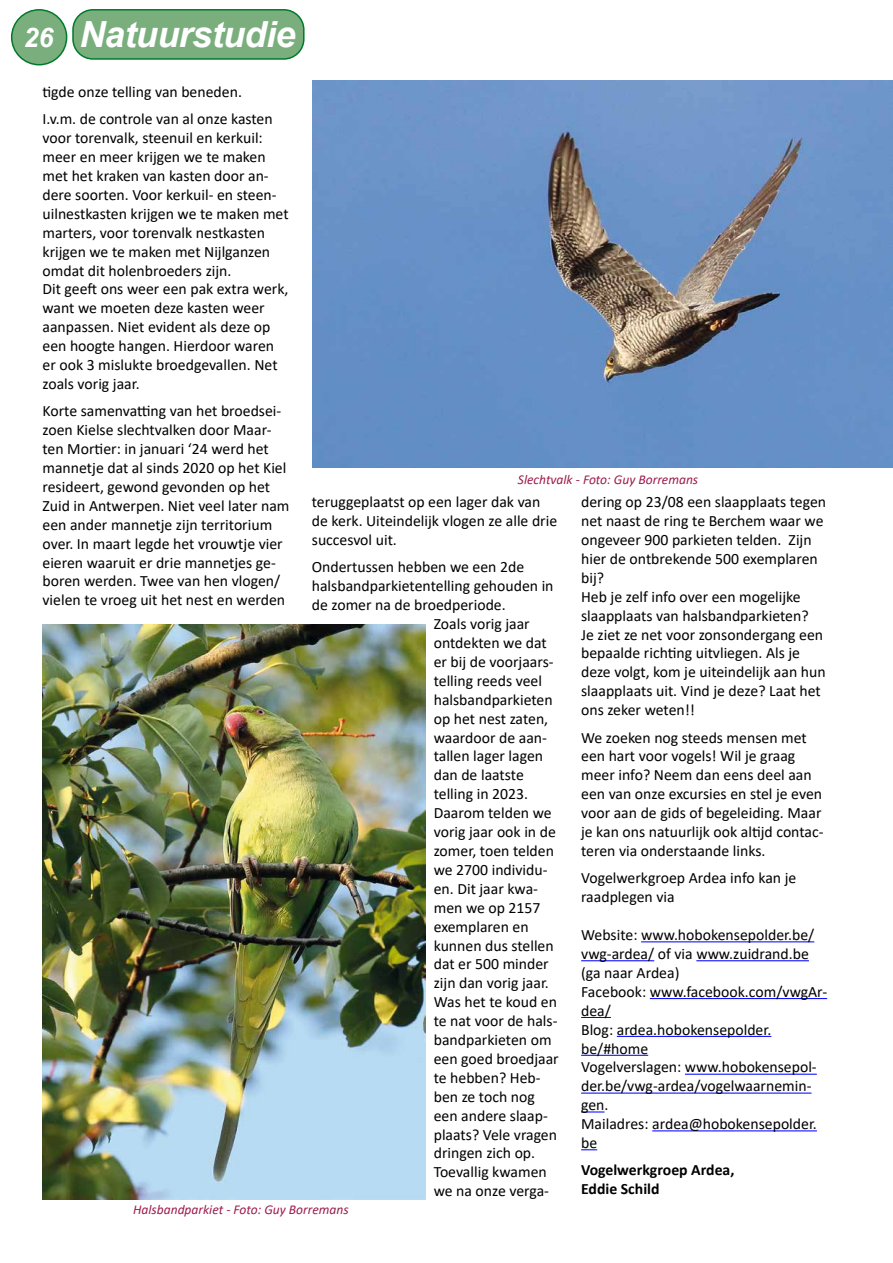
<style>
.page{position:relative;width:893px;height:1263px;background:#fff}
.page>*{position:absolute;margin:0;border:0;box-sizing:border-box;transform-origin:0 0}
.t1{font:italic 700 36px "Arial";letter-spacing:-.015em;color:#fff}
.t2{font:15.75px/18.9px "Calibri";color:#000}
.t3{font:700 15.75px/18.9px "Calibri";color:#000}
.t4{font:italic 13.5px "Calibri";color:#9f1a4c}
.s1{font-size:27px}
</style>
<div class="page">
<div style="left:12px;top:10px;width:55px;height:55px;background:#7aaf7d;border-radius:50%"></div>
<div style="left:11px;top:9px;width:56px;height:56px;border:2px solid #00792c;border-radius:50%"></div>
<div style="left:73px;top:10px;width:231px;height:49px;background:#7aaf7d;border-radius:20px"></div>
<div style="left:72px;top:9px;width:233px;height:51px;border:2px solid #00792c;border-radius:20px"></div>
<img style="left:313px;top:81px;width:580px;height:386px">
<img style="left:43px;top:625px;width:382px;height:574px">
<hr style="left:641px;top:941px;width:173px;height:1px;background:#00f">
<hr style="left:581px;top:960px;width:73px;height:1px;background:#00f">
<hr style="left:696px;top:960px;width:113px;height:1px;background:#00f">
<hr style="left:650px;top:998px;width:177px;height:1px;background:#00f">
<hr style="left:581px;top:1017px;width:30px;height:1px;background:#00f">
<hr style="left:617px;top:1036px;width:154px;height:1px;background:#00f">
<hr style="left:581px;top:1055px;width:67px;height:1px;background:#00f">
<hr style="left:685px;top:1074px;width:132px;height:1px;background:#00f">
<hr style="left:581px;top:1092px;width:230px;height:1px;background:#00f">
<svg style="left:581px;top:1111px;width:23px;height:1px"></svg>
<hr style="left:652px;top:1130px;width:165px;height:1px;background:#00f">
<svg style="left:581px;top:1149px;width:16px;height:1px"></svg>
<h1 class="t1" style="left:23px;top:10px;width:274px"><span class="s1">26</span> Natuurstudie</h1>
<p class="t2" style="left:43px;top:78px;width:232px;line-height:27.5px">tigde onze telling van beneden.<br>I.v.m. de controle van al onze kasten</p>
<p class="t2" style="left:43px;top:128px;width:248px">voor torenvalk, steenuil en kerkuil: meer en meer krijgen we te maken met het kraken van kasten door an&shy;dere soorten. Voor kerkuil- en steen&shy;uilnestkasten krijgen we te maken met marters, voor torenvalk nestkasten krijgen we te maken met Nijlganzen omdat dit holenbroeders zijn.<br>Dit geeft ons weer een pak extra werk, want we moeten deze kasten weer aanpassen. Niet evident als deze op een hoogte hangen. Hierdoor waren er ook 3 mislukte broedgevallen. Net zoals vorig jaar.</p>
<p class="t2" style="left:43px;top:401px;width:249px">Korte samenvatting van het broedsei&shy;zoen Kielse slechtvalken door Maar&shy;ten Mortier: in januari ‘24 werd het mannetje dat al sinds 2020 op het Kiel resideert, gewond gevonden op het Zuid in Antwerpen. Niet veel later nam een ander mannetje zijn territorium over. In maart legde het vrouwtje vier eieren waaruit er drie mannetjes ge&shy;boren werden. Twee van hen vlogen/ vielen te vroeg uit het nest en werden</p>
<p class="t4" style="left:518px;top:470px;width:182px">Slechtvalk - Foto: Guy Borremans</p>
<p class="t2" style="left:312px;top:492px;width:247px">teruggeplaatst op een lager dak van de kerk. Uiteindelijk vlogen ze alle drie succesvol uit.</p>
<p class="t2" style="left:312px;top:557px;width:214px">Ondertussen hebben we een 2de</p>
<p class="t2" style="left:312px;top:576px;width:243px">halsbandparkietentelling gehouden in</p>
<p class="t2" style="left:312px;top:595px;width:195px">de zomer na de broedperiode.</p>
<p class="t2" style="left:434px;top:614px;width:98px">Zoals vorig jaar</p>
<p class="t2" style="left:434px;top:633px;width:114px">ontdekten we dat</p>
<p class="t2" style="left:434px;top:652px;width:121px">er bij de voorjaars-</p>
<p class="t2" style="left:434px;top:671px;width:110px">telling reeds veel</p>
<p class="t2" style="left:434px;top:690px;width:121px">halsbandparkieten</p>
<p class="t2" style="left:434px;top:709px;width:116px">op het nest zaten,</p>
<p class="t2" style="left:434px;top:727px;width:115px">waardoor de aan-</p>
<p class="t2" style="left:434px;top:746px;width:111px">tallen lager lagen</p>
<p class="t2" style="left:434px;top:765px;width:92px">dan de laatste</p>
<p class="t2" style="left:434px;top:784px;width:96px">telling in 2023.</p>
<p class="t2" style="left:434px;top:803px;width:119px">Daarom telden we</p>
<p class="t2" style="left:434px;top:822px;width:124px">vorig jaar ook in de</p>
<p class="t2" style="left:434px;top:841px;width:122px">zomer, toen telden</p>
<p class="t2" style="left:434px;top:860px;width:115px">we 2700 individu-</p>
<p class="t2" style="left:434px;top:879px;width:106px">en. Dit jaar kwa-</p>
<p class="t2" style="left:434px;top:898px;width:108px">men we op 2157</p>
<p class="t2" style="left:434px;top:916px;width:96px">exemplaren en</p>
<p class="t2" style="left:434px;top:935px;width:121px">kunnen dus stellen</p>
<p class="t2" style="left:434px;top:954px;width:116px">dat er 500 minder</p>
<p class="t2" style="left:434px;top:973px;width:117px">zijn dan vorig jaar.</p>
<p class="t2" style="left:434px;top:992px;width:125px">Was het te koud en</p>
<p class="t2" style="left:434px;top:1011px;width:125px">te nat voor de hals-</p>
<p class="t2" style="left:434px;top:1030px;width:119px">bandparkieten om</p>
<p class="t2" style="left:434px;top:1049px;width:127px">een goed broedjaar</p>
<p class="t2" style="left:434px;top:1068px;width:108px">te hebben? Heb-</p>
<p class="t2" style="left:434px;top:1087px;width:103px">ben ze toch nog</p>
<p class="t2" style="left:434px;top:1105px;width:116px">een andere slaap-</p>
<p class="t2" style="left:434px;top:1124px;width:125px">plaats? Vele vragen</p>
<p class="t2" style="left:434px;top:1143px;width:103px">dringen zich op.</p>
<p class="t2" style="left:434px;top:1162px;width:115px">Toevallig kwamen</p>
<p class="t2" style="left:434px;top:1181px;width:117px">we na onze verga-</p>
<p class="t2" style="left:581px;top:492px;width:246px">dering op 23/08 een slaapplaats tegen net naast de ring te Berchem waar we ongeveer 900 parkieten telden. Zijn hier de ontbrekende 500 exemplaren bij?<br>Heb je zelf info over een mogelijke slaapplaats van halsbandparkieten?<br>Je ziet ze net voor zonsondergang een bepaalde richting uitvliegen. Als je deze volgt, kom je uiteindelijk aan hun slaapplaats uit. Vind je deze? Laat het ons zeker weten!!</p>
<p class="t2" style="left:581px;top:727px;width:244px">We zoeken nog steeds mensen met een hart voor vogels! Wil je graag meer info? Neem dan eens deel aan een van onze excursies en stel je even voor aan de gids of begeleiding. Maar je kan ons natuurlijk ook altijd contac&shy;teren via onderstaande links.</p>
<p class="t2" style="left:581px;top:868px;width:217px">Vogelwerkgroep Ardea info kan je raadplegen via</p>
<p class="t2" style="left:581px;top:925px;width:247px">Website: www.hobokensepolder.be/ vwg-ardea/ of via www.zuidrand.be (ga naar Ardea)<br>Facebook: www.facebook.com/vwgAr&shy;dea/<br>Blog: ardea.hobokensepolder. be/#home<br>Vogelverslagen: www.hobokensepol&shy;der.be/vwg-ardea/vogelwaarnemin&shy;gen.<br>Mailadres: ardea@hobokensepolder. be</p>
<p class="t3" style="left:581px;top:1160px;width:155px">Vogelwerkgroep Ardea,<br>Eddie Schild</p>
<p class="t4" style="left:133px;top:1200px;width:217px">Halsbandparkiet - Foto: Guy Borremans</p>
</div>
